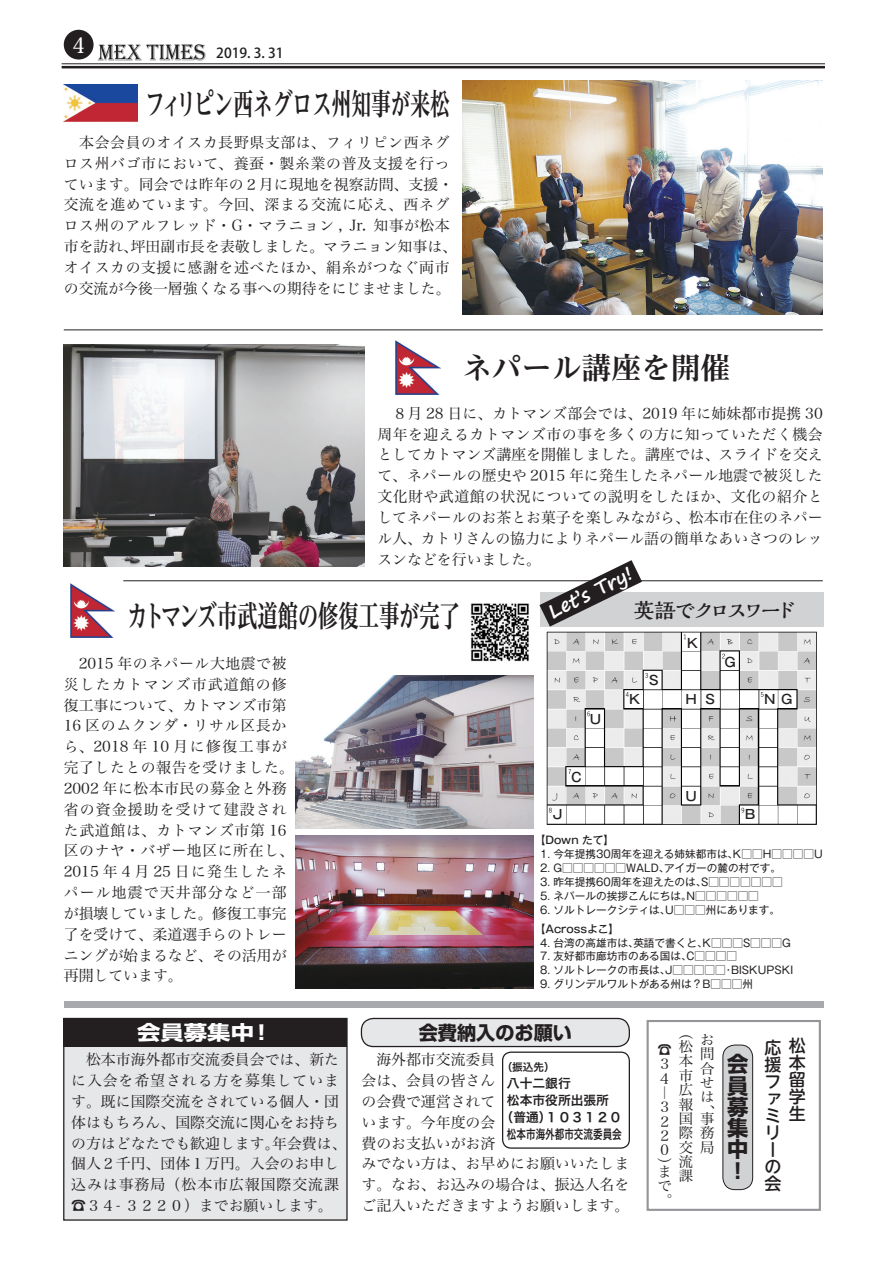
<style>
.page{position:relative;width:893px;height:1263px;background:#fff}
.page>*{position:absolute;margin:0;border:0;box-sizing:border-box;transform-origin:0 0}
.t1{font:700 29.7px "Reim Pro";color:#231f20;scale:.68 1}
.t2{font:700 29.7px "Reim Pro";color:#231f20;scale:.66 1}
.t3{font:700 29.7px "Reim Pro";color:#231f20}
.t4{font:700 21.3px "Kaimin So Std";letter-spacing:-.185em;color:#231f20}
.t5{font:700 21.3px/21.3px "Shin Go Pr 6";color:#231f20;text-align:justify}
.t6{font:500 21.3px "Koz Min Pro";color:#fff}
.t7{font:700 19.95px "Shin Go Pr 6";color:#fff;scale:1.18 1}
.t8{font:700 19.2px "Segoe Print";color:#fff}
.t9{font:700 19.2px "Shin Go Pr 6";color:#231f20}
.t10{font:500 16.95px/17px "UD Shin M Go Pr 6";color:#231f20}
.t11{font:14.85px/20.9px "Hiragino Serif Pr 6 N W3";color:#231f20}
.t12{font:14.85px/20.9px "Hiragino Serif Pr 6 N W3";letter-spacing:.035em;color:#231f20}
.t13{font:14.85px/20.9px "Hiragino Serif Pr 6 N W3";letter-spacing:.03em;color:#231f20}
.t14{font:14.4px/14.4px "Hiragino Serif Pr 6 N W3";color:#231f20;text-align:justify}
.t15{font:500 13.8px "Koz Go Pr 6 N";color:#231f20}
.t16{font:12.75px "Hira Kaku Pro N W6";color:#231f20}
.t17{font:500 12.75px "Gothic MB101 Pr 6";color:#231f20}
.t18{font:12.75px "Hira Kaku Pro N W6";color:#231f20;scale:.75 1}
.t19{font:10.65px "Gothic MB101 Pr 6";color:#231f20}
.t20{font:500 10.65px "Gothic MB101 Pr 6";color:#231f20}
.t21{font:10.65px "Hira Kaku Pro N W6";color:#231f20}
</style>
<div class="page">
<div style="left:64px;top:30px;width:30px;height:30px;background:#231f20;border-radius:50%"></div>
<div style="left:63px;top:1018px;width:285px;height:203px;background:#e6e7e9;border:1px solid #231f20"></div>
<div style="left:64px;top:1018px;width:283px;height:28px;background:#231f20"></div>
<div style="left:361px;top:1018px;width:268px;height:28px;background:#e6e7e9;border-radius:12px"></div>
<div style="left:361px;top:1018px;width:269px;height:29px;border:1px solid #231f20;border-radius:12px"></div>
<div style="left:723px;top:1045px;width:30px;height:144px;background:#d1d2d4;border-radius:12px"></div>
<div style="left:722px;top:1044px;width:31px;height:146px;border:1px solid #231f20;border-radius:12px"></div>
<div style="left:540px;top:592px;width:283px;height:34px;background:#d1d2d4"></div>
<div style="left:647px;top:1020px;width:174px;height:191px;border:2px solid #939598"></div>
<img style="left:98px;top:45px;width:108px;height:15px">
<img style="left:462px;top:81px;width:361px;height:234px">
<img style="left:64px;top:344px;width:301px;height:223px">
<img style="left:395px;top:340px;width:45px;height:55px">
<img style="left:295px;top:836px;width:238px;height:153px">
<img style="left:295px;top:675px;width:238px;height:153px">
<img style="left:546px;top:632px;width:271px;height:193px">
<img style="left:64px;top:84px;width:73px;height:38px">
<img style="left:70px;top:583px;width:45px;height:54px">
<hr style="left:62px;top:63px;width:763px;height:1px;background:#231f20">
<hr style="left:62px;top:66px;width:763px;height:2px;background:#231f20">
<div style="left:502px;top:1051px;width:128px;height:98px;border:1px solid #231f20;border-radius:9px"></div>
<img style="left:470px;top:603px;width:59px;height:59px">
<hr style="left:64px;top:330px;width:759px;height:1px;background:#231f20">
<hr style="left:123px;top:580px;width:700px;height:1px;background:#231f20">
<svg style="left:539px;top:560px;width:103px;height:67px"></svg>
<div style="left:64px;top:1001px;width:759px;height:6px;background:#a8a9ad"></div>
<h2 class="t6" style="left:72px;top:30px;width:15px">4</h2>
<p class="t15" style="left:216px;top:45px;width:69px">2019. 3. 31</p>
<h1 class="t2" style="left:146px;top:79px;width:462px">フィリピン西ネグロス州知事が来松</h1>
<p class="t13" style="left:64px;top:131px;width:395px">　本会会員のオイスカ長野県支部は、フィリピン西ネグロス州バゴ市において、養蚕・製糸業の普及支援を行っています。同会では昨年の２月に現地を視察訪問、支援・交流を進めています。今回、深まる交流に応え、西ネグロス州のアルフレッド・G・マラニョン , Jr. 知事が松本市を訪れ、坪田副市長を表敬しました。マラニョン知事は、オイスカの支援に感謝を述べたほか、絹糸がつなぐ両市の交流が今後一層強くなる事への期待をにじませました。</p>
<h1 class="t3" style="left:462px;top:343px;width:269px">ネパール講座を開催</h1>
<p class="t11" style="left:377px;top:401px;width:447px;text-align:justify">　８月 28 日に、カトマンズ部会では、2019 年に姉妹都市提携 30周年を迎えるカトマンズ市の事を多くの方に知っていただく機会としてカトマンズ講座を開催しました。講座では、スライドを交えて、ネパールの歴史や 2015 年に発生したネパール地震で被災した文化財や武道館の状況についての説明をしたほか、文化の紹介としてネパールのお茶とお菓子を楽しみながら、松本市在住のネパール人、カトリさんの協力によりネパール語の簡単なあいさつのレッスンなどを行いました。</p>
<p class="t8" style="left:542px;top:597px;width:93px;rotate:-26deg">Let’s Try!</p>
<h2 class="t4" style="left:633px;top:595px;width:166px">英語でクロスワード</h2>
<p class="t17" style="left:687px;top:633px;width:13px">K</p>
<h1 class="t1" style="left:127px;top:592px;width:491px">カトマンズ市武道館の修復工事が完了</h1>
<p class="t12" style="left:64px;top:651px;width:232px">　2015 年のネパール大地震で被災したカトマンズ市武道館の修復工事について、カトマンズ市第<br>16 区のムクンダ・リサル区長から、2018 年 10 月に修復工事が完了したとの報告を受けました。<br>2002 年に松本市民の募金と外務省の資金援助を受けて建設された武道館は、カトマンズ市第 16区のナヤ・バザー地区に所在し、<br>2015 年 4 月 25 日に発生したネパール地震で天井部分など一部が損壊していました。修復工事完了を受けて、柔道選手らのトレーニングが始まるなど、その活用が再開しています。</p>
<h3 class="t7" style="left:137px;top:1016px;width:117px">会員募集中！</h3>
<p class="t11" style="left:71px;top:1048px;width:277px">　松本市海外都市交流委員会では、新たに入会を希望される方を募集しています。既に国際交流をされている個人・団体はもちろん、国際交流に関心をお持ちの方はどなたでも歓迎します。年会費は、個人２千円、団体１万円。入会のお申し込みは事務局（松本市広報国際交流課☎３４- ３２２０）までお願いします。</p>
<p class="t17" style="left:648px;top:670px;width:14px">Ｓ</p>
<p class="t17" style="left:724px;top:651px;width:14px">Ｇ</p>
<p class="t17" style="left:589px;top:709px;width:14px">Ｕ</p>
<p class="t17" style="left:570px;top:767px;width:14px">Ｃ</p>
<p class="t17" style="left:628px;top:689px;width:14px">Ｋ</p>
<p class="t17" style="left:685px;top:689px;width:33px">ＨＳ</p>
<p class="t17" style="left:763px;top:689px;width:31px">ＮＧ</p>
<p class="t17" style="left:685px;top:785px;width:14px">Ｕ</p>
<p class="t17" style="left:551px;top:804px;width:14px">Ｊ</p>
<p class="t17" style="left:744px;top:804px;width:14px">Ｂ</p>
<p class="t20" style="left:535px;top:831px;width:81px">【Down たて】</p>
<p class="t19" style="left:540px;top:845px;width:284px">1. 今年提携30周年を迎える姉妹都市は、K□□H□□□□U</p>
<p class="t19" style="left:540px;top:859px;width:243px">2. G□□□□□□WALD、アイガーの麓の村です。</p>
<p class="t19" style="left:540px;top:873px;width:244px">3. 昨年提携60周年を迎えたのは、S□□□□□□□</p>
<p class="t19" style="left:540px;top:887px;width:220px">5. ネパールの挨拶こんにちは。N□□□□□□</p>
<p class="t19" style="left:540px;top:901px;width:242px">6. ソルトレークシティは、U□□□州にあります。</p>
<p class="t20" style="left:535px;top:920px;width:86px">【Acrossよこ】</p>
<p class="t19" style="left:540px;top:933px;width:252px">4. 台湾の高雄市は、英語で書くと、K□□□S□□□G</p>
<p class="t19" style="left:540px;top:947px;width:199px">7. 友好都市廊坊市のある国は、C□□□□</p>
<p class="t19" style="left:540px;top:961px;width:255px">8. ソルトレークの市長は、J□□□□□・BISKUPSKI</p>
<p class="t19" style="left:540px;top:975px;width:214px">9. グリンデルワルトがある州は？B□□□州</p>
<p class="t9" style="left:419px;top:1017px;width:155px">会費納入のお願い</p>
<p class="t11" style="left:361px;top:1048px;width:269px">　海外都市交流委員<br>会は、会員の皆さん<br>の会費で運営されて<br>います。今年度の会<br>費のお支払いがお済<br>みでない方は、お早めにお願いいたします。なお、お込みの場合は、振込人名をご記入いただきますようお願いします。</p>
<p class="t21" style="left:502px;top:1057px;width:55px">（振込先）</p>
<p class="t16" style="left:507px;top:1072px;width:65px">八十二銀行</p>
<p class="t16" style="left:507px;top:1089px;width:104px">松本市役所出張所</p>
<p class="t16" style="left:501px;top:1106px;width:123px">（普通）１０３１２０</p>
<p class="t18" style="left:507px;top:1123px;width:155px">松本市海外都市交流委員会</p>
<p class="t14" style="left:679px;top:1024px;width:16px">（松本市広報国際交流課</p>
<p class="t14" style="left:700px;top:1031px;width:16px">お問合せは、</p>
<p class="t14" style="left:657px;top:1041px;width:16px;text-align:left">☎<br>３<br>４―<br>３<br>２<br>２<br>０）</p>
<p class="t14" style="left:657px;top:1163px;width:15px;text-align:left">まで。</p>
<p class="t14" style="left:700px;top:1110px;width:16px">事務局</p>
<h2 class="t5" style="left:727px;top:1053px;width:23px">会員募集中！</h2>
<p class="t10" style="left:764px;top:1038px;width:18px">応援ファミリーの会</p>
<p class="t10" style="left:789px;top:1035px;width:18px;text-align:justify">松本留学生</p>
</div>
